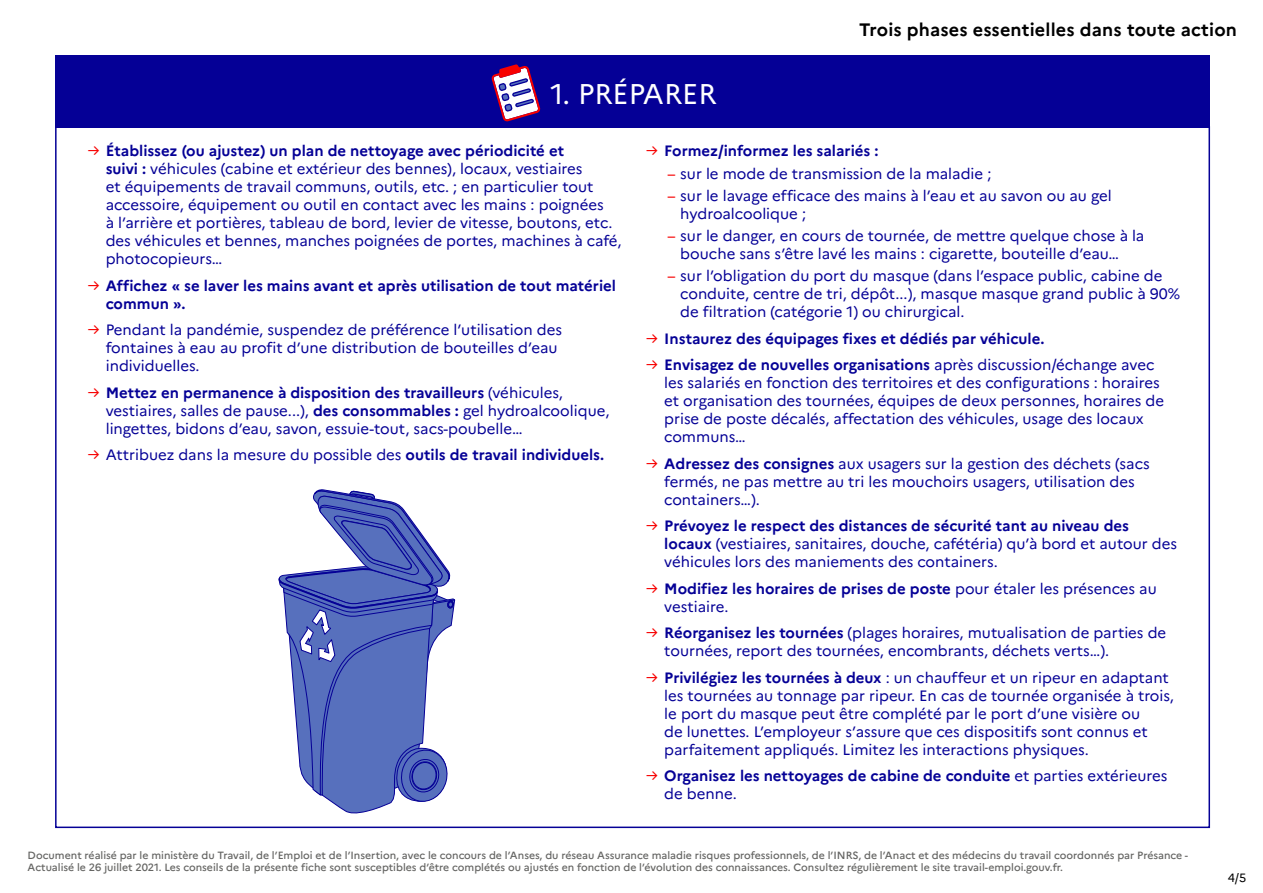
<style>
.page{position:relative;width:1263px;height:893px;background:#fff}
.page>*{position:absolute;margin:0;border:0;box-sizing:border-box;transform-origin:0 0}
.t1{font:28.5px "Marianne";color:#fff}
.t2{font:700 18px "Marianne";letter-spacing:.01em;color:#000}
.t3{font:15px/18px "Marianne";color:#050096}
.t4{font:700 15px/18px "Marianne";color:#050096}
.t5{font:12px "Marianne";color:#000}
.t6{font:500 10.5px/12.6px "Marianne";color:#656563}
.s1{color:#f70000}
.s2{font-weight:700}
.s3{font-weight:400;color:#f70000}
.s4{font-weight:400}
</style>
<div class="page">
<div style="left:55px;top:55px;width:1155px;height:72px;background:#050096"></div>
<svg style="left:278px;top:489px;width:177px;height:325px"></svg>
<svg style="left:491px;top:64px;width:50px;height:58px"></svg>
<p class="t2" style="left:859px;top:18px;width:379px">Trois phases essentielles dans toute action</p>
<h1 class="t1" style="left:551px;top:76px;width:167px">1. PRÉPARER</h1>
<p class="t3" style="left:106px;top:142px;width:517px;text-indent:-18px"><span class="s1">→</span> <span class="s2">Établissez (ou ajustez) un plan de nettoyage avec périodicité et<br>suivi :</span> véhicules (cabine et extérieur des bennes), locaux, vestiaires<br>et équipements de travail communs, outils, etc. ; en particulier tout accessoire, équipement ou outil en contact avec les mains : poignées<br>à l’arrière et portières, tableau de bord, levier de vitesse, boutons, etc. des véhicules et bennes, manches poignées de portes, machines à café, photocopieurs…</p>
<p class="t4" style="left:106px;top:276px;width:512px;text-indent:-18px"><span class="s3">→</span> Affichez « se laver les mains avant et après utilisation de tout matériel commun ».</p>
<p class="t3" style="left:106px;top:321px;width:458px;text-indent:-18px"><span class="s1">→</span> Pendant la pandémie, suspendez de préférence l’utilisation des fontaines à eau au profit d’une distribution de bouteilles d’eau individuelles.</p>
<p class="t3" style="left:106px;top:383px;width:505px;text-indent:-18px"><span class="s1">→</span> <span class="s2">Mettez en permanence à disposition des travailleurs</span> (véhicules, vestiaires, salles de pause...), <span class="s2">des consommables :</span> gel hydroalcoolique, lingettes, bidons d’eau, savon, essuie-tout, sacs-poubelle…</p>
<p class="t3" style="left:88px;top:446px;width:518px"><span class="s1">→</span> Attribuez dans la mesure du possible des <span class="s2">outils de travail individuels.</span></p>
<p class="t4" style="left:646px;top:142px;width:234px"><span class="s3">→</span> Formez/informez les salariés :</p>
<p class="t3" style="left:667px;top:164px;width:325px"><span class="s1">–</span> sur le mode de transmission de la maladie ;</p>
<p class="t3" style="left:680px;top:186px;width:433px;text-indent:-13px"><span class="s1">–</span> sur le lavage efficace des mains à l’eau et au savon ou au gel hydroalcoolique ;</p>
<p class="t3" style="left:680px;top:227px;width:466px;text-indent:-13px"><span class="s1">–</span> sur le danger, en cours de tournée, de mettre quelque chose à la bouche sans s’être lavé les mains : cigarette, bouteille d’eau…</p>
<p class="t3" style="left:680px;top:267px;width:501px;text-indent:-13px"><span class="s1">–</span> sur l’obligation du port du masque (dans l’espace public, cabine de conduite, centre de tri, dépôt...), masque masque grand public à 90% de filtration (catégorie 1) ou chirurgical.</p>
<p class="t4" style="left:646px;top:329px;width:400px"><span class="s3">→</span> Instaurez des équipages fixes et dédiés par véhicule.</p>
<p class="t3" style="left:664px;top:356px;width:501px;text-indent:-18px"><span class="s1">→</span> <span class="s2">Envisagez de nouvelles organisations</span> après discussion/échange avec les salariés en fonction des territoires et des configurations : horaires et organisation des tournées, équipes de deux personnes, horaires de prise de poste décalés, affectation des véhicules, usage des locaux communs…</p>
<p class="t3" style="left:664px;top:454px;width:487px;text-indent:-18px"><span class="s1">→</span> <span class="s2">Adressez des consignes</span> aux usagers sur la gestion des déchets (sacs fermés, ne pas mettre au tri les mouchoirs usagers, utilisation des containers…).</p>
<p class="t3" style="left:664px;top:517px;width:514px;text-indent:-18px"><span class="s1">→</span> <span class="s2">Prévoyez le respect des distances de sécurité tant au niveau des locaux</span> (vestiaires, sanitaires, douche, cafétéria) qu’à bord et autour des véhicules lors des maniements des containers.</p>
<p class="t4" style="left:664px;top:579px;width:494px;text-indent:-18px"><span class="s3">→</span> Modifiez les horaires de prises de poste <span class="s4">pour étaler les présences au vestiaire.</span></p>
<p class="t3" style="left:664px;top:624px;width:503px;text-indent:-18px"><span class="s1">→</span> <span class="s2">Réorganisez les tournées</span> (plages horaires, mutualisation de parties de tournées, report des tournées, encombrants, déchets verts…).</p>
<p class="t3" style="left:664px;top:668px;width:511px;text-indent:-18px"><span class="s1">→</span> <span class="s2">Privilégiez les tournées à deux</span> : un chauffeur et un ripeur en adaptant les tournées au tonnage par ripeur. En cas de tournée organisée à trois, le port du masque peut être complété par le port d’une visière ou<br>de lunettes. L’employeur s’assure que ces dispositifs sont connus et parfaitement appliqués. Limitez les interactions physiques.</p>
<p class="t4" style="left:664px;top:767px;width:505px;text-indent:-18px"><span class="s3">→</span> Organisez les nettoyages de cabine de conduite <span class="s4">et parties extérieures de benne.</span></p>
<p class="t6" style="left:28px;top:848px;width:1162px">Document réalisé par le ministère du Travail, de l’Emploi et de l’Insertion, avec le concours de l’Anses, du réseau Assurance maladie risques professionnels, de l’INRS, de l’Anact et des médecins du travail coordonnés par Présance -<br>Actualisé le 26 juillet 2021. Les conseils de la présente fiche sont susceptibles d’être complétés ou ajustés en fonction de l’évolution des connaissances. Consultez régulièrement le site travail-emploi.gouv.fr.</p>
<p class="t5" style="left:1228px;top:870px;width:20px">4/5</p>
</div>
